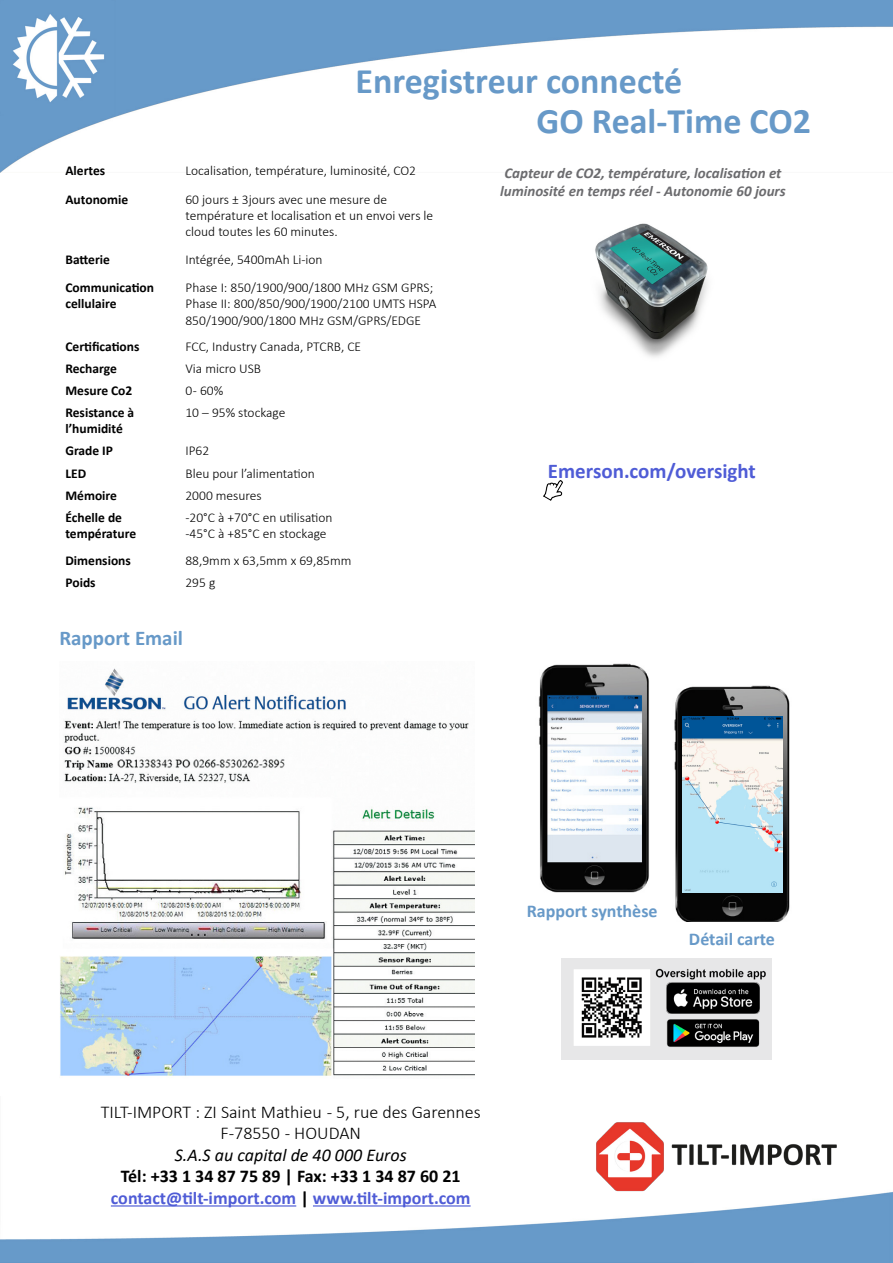
<style>
.page{position:relative;width:893px;height:1263px;background:#fff}
.page>*{position:absolute;margin:0;border:0;box-sizing:border-box;transform-origin:0 0}
.t1{font:700 36px "Calibri";color:#6799c8}
.t2{font:700 21px "Calibri";color:#4f5cd6}
.t3{font:700 21px "Calibri";color:#6799c8}
.t4{font:700 18px/21.6px "Calibri";color:#4f5cd6;text-align:center}
.t5{font:300 18px/21.6px "Calibri";color:#000;text-align:center}
.t6{font:italic 18px "Calibri";color:#000}
.t7{font:700 18px "Calibri";color:#6799c8}
.t8{font:italic 700 15px "Calibri";color:#6b6b6e}
.t9{font:300 13.5px/16.2px "Calibri";color:#000}
.t10{font:700 13.5px/16.2px "Calibri";color:#000}
.s1{color:#000}
</style>
<div class="page">
<img style="left:0;top:1192px;width:893px;height:71px">
<img style="left:0;top:0;width:893px;height:172px">
<img style="left:594px;top:1122px;width:245px;height:75px">
<img style="left:0;top:0;width:115px;height:116px">
<hr style="left:111px;top:1205px;width:185px;height:1px;background:#4f5cd6">
<hr style="left:313px;top:1205px;width:158px;height:1px;background:#4f5cd6">
<img style="left:538px;top:663px;width:111px;height:230px">
<img style="left:674px;top:685px;width:116px;height:237px">
<img style="left:561px;top:958px;width:211px;height:102px">
<img style="left:667px;top:982px;width:92px;height:31px">
<img style="left:666px;top:1017px;width:95px;height:31px">
<img style="left:544px;top:481px;width:18px;height:19px">
<img style="left:60px;top:668px;width:415px;height:408px">
<img style="left:683px;top:716px;width:99px;height:176px">
<img style="left:595px;top:223px;width:113px;height:134px">
<h1 class="t1" style="left:356px;top:56px;width:328px">Enregistreur connecté</h1>
<p class="t10" style="left:65px;top:162px;width:41px">Alertes</p>
<p class="t9" style="left:185px;top:162px;width:232px">Localisation, température, luminosité, CO2</p>
<p class="t10" style="left:65px;top:191px;width:64px">Autonomie</p>
<p class="t9" style="left:185px;top:191px;width:203px">60 jours ± 3jours avec une mesure de</p>
<p class="t9" style="left:185px;top:207px;width:249px">température et localisation et un envoi vers le cloud toutes les 60 minutes.</p>
<p class="t10" style="left:65px;top:251px;width:46px">Batterie</p>
<p class="t9" style="left:185px;top:251px;width:139px">Intégrée, 5400mAh Li-ion</p>
<p class="t10" style="left:65px;top:279px;width:90px">Communication cellulaire</p>
<p class="t9" style="left:185px;top:279px;width:249px">Phase I: 850/1900/900/1800 MHz GSM GPRS;</p>
<p class="t9" style="left:185px;top:296px;width:252px">Phase II: 800/850/900/1900/2100 UMTS HSPA<br>850/1900/900/1800 MHz GSM/GPRS/EDGE</p>
<p class="t10" style="left:65px;top:338px;width:76px">Certifications</p>
<p class="t9" style="left:185px;top:338px;width:177px">FCC, Industry Canada, PTCRB, CE</p>
<p class="t10" style="left:65px;top:360px;width:53px">Recharge</p>
<p class="t9" style="left:185px;top:360px;width:77px">Via micro USB</p>
<p class="t10" style="left:65px;top:382px;width:68px">Mesure Co2</p>
<p class="t9" style="left:185px;top:382px;width:39px">0 - 60%</p>
<p class="t10" style="left:65px;top:404px;width:70px">Resistance à</p>
<p class="t10" style="left:65px;top:421px;width:59px">l’humidité</p>
<p class="t9" style="left:185px;top:404px;width:101px">10 – 95% stockage</p>
<p class="t10" style="left:65px;top:443px;width:49px">Grade IP</p>
<p class="t9" style="left:185px;top:443px;width:25px">IP62</p>
<p class="t10" style="left:65px;top:465px;width:22px">LED</p>
<p class="t9" style="left:185px;top:465px;width:131px">Bleu pour l’alimentation</p>
<p class="t10" style="left:65px;top:487px;width:53px">Mémoire</p>
<p class="t9" style="left:185px;top:487px;width:78px">2000 mesures</p>
<p class="t10" style="left:65px;top:509px;width:58px">Échelle de</p>
<p class="t10" style="left:65px;top:525px;width:72px">température</p>
<p class="t9" style="left:185px;top:509px;width:149px">-20°C à +70°C en utilisation</p>
<p class="t9" style="left:185px;top:525px;width:143px">-45°C à +85°C en stockage</p>
<p class="t10" style="left:65px;top:552px;width:67px">Dimensions</p>
<p class="t9" style="left:185px;top:552px;width:167px">88,9mm x 63,5mm x 69,85mm</p>
<p class="t10" style="left:65px;top:575px;width:32px">Poids</p>
<p class="t9" style="left:185px;top:575px;width:31px">295 g</p>
<p class="t3" style="left:59px;top:623px;width:125px">Rapport Email</p>
<h1 class="t1" style="left:536px;top:96px;width:276px">GO Real-Time CO2</h1>
<p class="t8" style="left:504px;top:163px;width:278px">Capteur de CO2, température, localisation et</p>
<p class="t8" style="left:500px;top:181px;width:287px">luminosité en temps réel - Autonomie 60 jours</p>
<p class="t2" style="left:548px;top:456px;width:209px">Emerson.com/oversight</p>
<p class="t7" style="left:527px;top:898px;width:132px">Rapport synthèse</p>
<p class="t7" style="left:689px;top:926px;width:87px">Détail carte</p>
<h3 class="t5" style="left:101px;top:1100px;width:382px">TILT-IMPORT : ZI Saint Mathieu - 5, rue des Garennes<br>F-78550 - HOUDAN</h3>
<h3 class="t6" style="left:175px;top:1142px;width:233px">S.A.S au capital de 40 000 Euros</h3>
<h3 class="t4" style="left:111px;top:1165px;width:361px"><span class="s1">Tél: +33 1 34 87 75 89 | Fax: +33 1 34 87 60 21 </span>contact@tilt-import.com <span class="s1">|</span> www.tilt-import.com</h3>
</div>
